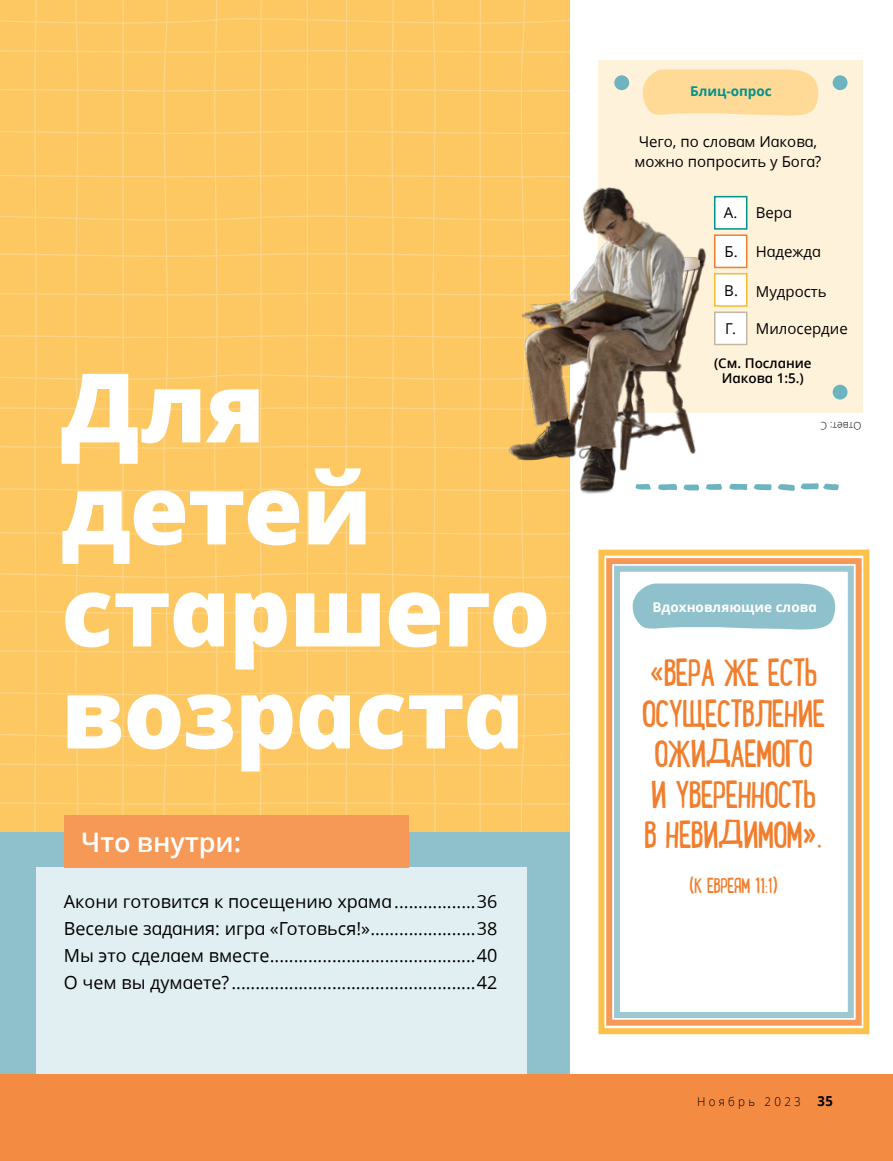
<style>
.page{position:relative;width:893px;height:1161px;background:#fff}
.page>*{position:absolute;margin:0;border:0;box-sizing:border-box;transform-origin:0 0}
.t1{font:800 96px/102px "Dots Solidlds Lat";letter-spacing:-.01em;color:#fff}
.t2{font:40.5px/40.5px "Lunch Box";letter-spacing:-.01em;color:#f17e2d;text-align:center}
.t3{font:600 27px "Dots Solidlds Lat";color:#fff}
.p2{font:22.5px "Lunch Box";letter-spacing:-.01em;color:#f17e2d}
.p2_title_toc_ul-1{font:18px "Dots Solidlds Lat";color:#000}
.p2_ALPHA-1{font:15px/20.1px "Dots Solidlds Lat";color:#000}
.p2-2{font:15px "Dots Solidlds Lat";color:#000}
.p2-3{font:600 13.5px/15px "Dots Solidlds Lat";color:#000;text-align:center}
.h2_white{font:700 13.5px "Dots Solidlds Lat";color:#fff}
.h2_teal{font:700 13.5px "Dots Solidlds Lat";color:#00928b}
.t4{font:300 12.3px "Dots Solidlds Lat";letter-spacing:.28em;color:#000;scale:.95 1}
.t5{font:300 10.5px "Dots Solidlds Lat";color:#000}
.s1{font-weight:700;font-size:13.8px}
</style>
<div class="page">
<div style="left:0;top:823px;width:570px;height:338px;background:#8ec1cc"></div>
<svg style="left:0;top:36px;width:570px;height:712px;background:#fdc864"></svg>
<svg style="left:0;top:748px;width:570px;height:83px;background:#fcc864"></svg>
<svg style="left:0;top:0;width:570px;height:36px;background:#fdc864"></svg>
<div style="left:0;top:1074px;width:893px;height:87px;background:#f48b42"></div>
<svg style="left:714px;top:484px;width:8px;height:6px"></svg>
<svg style="left:729px;top:483px;width:110px;height:8px"></svg>
<div style="left:37px;top:868px;width:490px;height:206px;background:#e2eff2"></div>
<div style="left:65px;top:815px;width:344px;height:53px;background:#f69856"></div>
<div style="left:598px;top:60px;width:265px;height:352px;background:#fff2da"></div>
<svg style="left:642px;top:69px;width:177px;height:47px;background:#ffdc9d"></svg>
<div style="left:714px;top:196px;width:33px;height:34px;background:#fff;border:2px solid #00928b"></div>
<div style="left:714px;top:311px;width:33px;height:34px;background:#fff;border:2px solid #c0b8a3"></div>
<div style="left:714px;top:234px;width:33px;height:34px;background:#fff;border:2px solid #f17e2d"></div>
<div style="left:714px;top:273px;width:33px;height:34px;background:#fff;border:2px solid #faba31"></div>
<div style="left:598px;top:550px;width:271px;height:484px;border:6px solid #fcc14b"></div>
<div style="left:606px;top:558px;width:256px;height:468px;border:6px solid #f69856"></div>
<div style="left:614px;top:566px;width:240px;height:452px;border:6px solid #9cc8d2"></div>
<svg style="left:632px;top:583px;width:204px;height:47px;background:#99c7d1"></svg>
<img style="left:502px;top:185px;width:212px;height:315px">
<div style="left:614px;top:75px;width:15px;height:15px;background:#6db4c0;border-radius:50%"></div>
<div style="left:833px;top:75px;width:14px;height:15px;background:#6db4c0;border-radius:50%"></div>
<div style="left:833px;top:385px;width:14px;height:15px;background:#6db4c0;border-radius:50%"></div>
<p class="t1" style="left:61px;top:359px;width:491px">Для детей старшего возраста</p>
<p class="t3" style="left:81px;top:822px;width:162px">Что внутри:</p>
<p class="p2_title_toc_ul-1" style="left:64px;top:888px;width:435px">Акони готовится к посещению храма .................36</p>
<p class="p2_title_toc_ul-1" style="left:64px;top:915px;width:435px">Веселые задания: игра «Готовься!»......................38</p>
<p class="p2_title_toc_ul-1" style="left:64px;top:942px;width:435px">Мы это сделаем вместе...........................................40</p>
<p class="p2_title_toc_ul-1" style="left:64px;top:969px;width:435px">О чем вы думаете? ...................................................42</p>
<p class="h2_teal" style="left:690px;top:81px;width:83px">Блиц-опрос</p>
<p class="p2_ALPHA-1" style="left:634px;top:132px;width:189px">Чего, по словам Иакова, можно попросить у Бога?</p>
<p class="p2-2" style="left:724px;top:202px;width:15px">A.</p>
<p class="p2-2" style="left:724px;top:240px;width:15px">Б.</p>
<p class="p2-2" style="left:724px;top:279px;width:15px">В.</p>
<p class="p2-2" style="left:725px;top:317px;width:12px">Г.</p>
<p class="p2-3" style="left:714px;top:355px;width:99px">(См. Послание<br>Иакова 1:5.)</p>
<p class="p2_ALPHA-1" style="left:756px;top:203px;width:37px">Вера</p>
<p class="p2_ALPHA-1" style="left:756px;top:242px;width:66px">Надежда</p>
<p class="p2_ALPHA-1" style="left:756px;top:281px;width:72px">Мудрость</p>
<p class="p2_ALPHA-1" style="left:756px;top:319px;width:93px">Милосердие</p>
<p class="t5" style="left:862px;top:433px;width:42px;rotate:-180deg">Ответ: C</p>
<p class="h2_white" style="left:652px;top:597px;width:166px">Вдохновляющие слова</p>
<p class="t2" style="left:642px;top:651px;width:185px">«ВЕРА ЖЕ ЕСТЬ<br>ОСУЩЕСТВЛЕНИЕ<br>ОЖИДАЕМОГО<br>И УВЕРЕННОСТЬ<br>В НЕВИДИМОМ».</p>
<p class="p2" style="left:689px;top:870px;width:90px">(К ЕВРЕЯМ 11:1)</p>
<p class="t4" style="left:697px;top:1092px;width:144px">Ноябрь 2023 <span class="s1">35</span></p>
</div>
